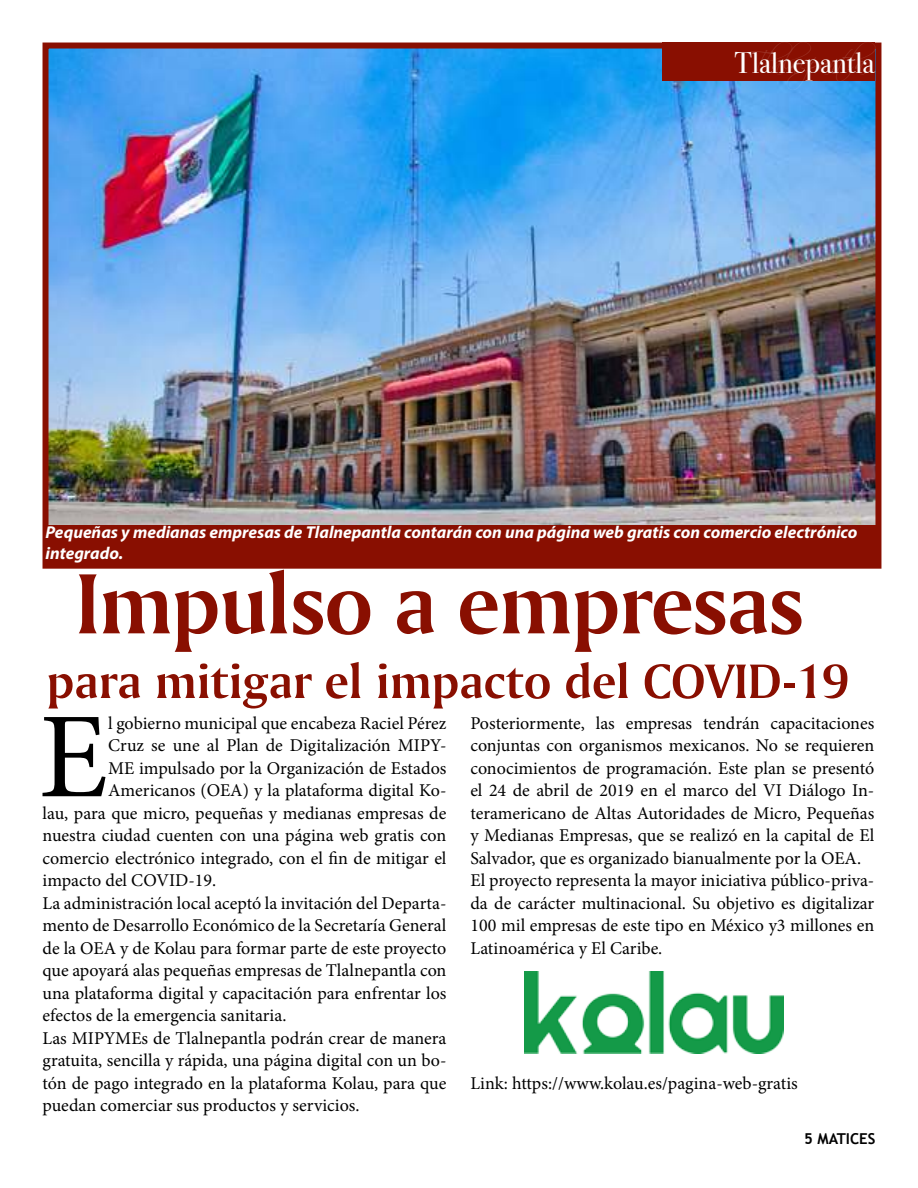
<style>
.page{position:relative;width:918px;height:1188px;background:#fff}
.page>*{position:absolute;margin:0;border:0;box-sizing:border-box;transform-origin:0 0}
.t1{font:121.8px "Minion Pro";color:#000}
.t2{font:90px "Amerigo BT Bold A";letter-spacing:-.015em;color:#890f01}
.t3{font:51px "Amerigo BT Bold A";color:#890f01}
.t4{font:30px "Bodoni Svty Two ITCTT";color:#fff}
.t5{font:22.5px "Scriptina";color:#fff}
.t6{font:18px/22.5px "Minion Pro";color:#000}
.t7{font:italic 700 17.25px/20.7px "Myriad Pro";color:#fff}
.t8{font:700 15px "Trebuchet MS";color:#000}
</style>
<div class="page">
<img style="left:50px;top:50px;width:824px;height:475px">
<div style="left:43px;top:43px;width:838px;height:526px;border:6px solid #890f01"></div>
<div style="left:662px;top:43px;width:212px;height:38px;background:#890f01"></div>
<div style="left:46px;top:525px;width:832px;height:41px;background:#890f01"></div>
<img style="left:524px;top:971px;width:260px;height:83px">
<p class="t5" style="left:748px;top:48px;width:129px">Tla lnepantla</p>
<h3 class="t4" style="left:734px;top:51px;width:141px">Tlalnepantla</h3>
<p class="t7" style="left:46px;top:524px;width:814px">Pequeñas y medianas empresas de Tlalnepantla contarán con una página web gratis con comercio electrónico integrado.</p>
<h2 class="t2" style="left:75px;top:570px;width:730px">Impulso a empresas</h2>
<h3 class="t3" style="left:47px;top:662px;width:803px">para mitigar el impacto del COVID-19</h3>
<h1 class="t1" style="left:39px;top:710px;width:71px">E</h1>
<p class="t6" style="left:108px;top:713px;width:340px">l gobierno municipal que encabeza Raciel Pérez</p>
<p class="t6" style="left:108px;top:736px;width:340px">Cruz se une al Plan de Digitalización MIPY-</p>
<p class="t6" style="left:108px;top:758px;width:340px">ME impulsado por la Organización de Estados</p>
<p class="t6" style="left:108px;top:781px;width:340px">Americanos (OEA) y la plataforma digital Ko-</p>
<p class="t6" style="left:43px;top:803px;width:405px">lau, para que micro, pequeñas y medianas empresas de</p>
<p class="t6" style="left:43px;top:826px;width:405px">nuestra ciudad cuenten con una página web gratis con</p>
<p class="t6" style="left:43px;top:848px;width:405px">comercio electrónico integrado, con el fin de mitigar el</p>
<p class="t6" style="left:43px;top:871px;width:175px">impacto del COVID-19.</p>
<p class="t6" style="left:43px;top:893px;width:405px">La administración local aceptó la invitación del Departa-</p>
<p class="t6" style="left:43px;top:916px;width:405px">mento de Desarrollo Económico de la Secretaría General</p>
<p class="t6" style="left:43px;top:938px;width:405px">de la OEA y de Kolau para formar parte de este proyecto</p>
<p class="t6" style="left:43px;top:961px;width:405px">que apoyará alas pequeñas empresas de Tlalnepantla con</p>
<p class="t6" style="left:43px;top:983px;width:405px">una plataforma digital y capacitación para enfrentar los</p>
<p class="t6" style="left:43px;top:1006px;width:245px">efectos de la emergencia sanitaria.</p>
<p class="t6" style="left:43px;top:1028px;width:405px">Las MIPYMEs de Tlalnepantla podrán crear de manera</p>
<p class="t6" style="left:43px;top:1051px;width:405px">gratuita, sencilla y rápida, una página digital con un bo-</p>
<p class="t6" style="left:43px;top:1073px;width:405px">tón de pago integrado en la plataforma Kolau, para que</p>
<p class="t6" style="left:43px;top:1096px;width:319px">puedan comerciar sus productos y servicios.</p>
<p class="t6" style="left:470px;top:713px;width:405px">Posteriormente, las empresas tendrán capacitaciones conjuntas con organismos mexicanos. No se requieren conocimientos de programación. Este plan se presentó el 24 de abril de 2019 en el marco del VI Diálogo In&shy;teramericano de Altas Autoridades de Micro, Pequeñas y Medianas Empresas, que se realizó en la capital de El Salvador, que es organizado bianualmente por la OEA.<br>El proyecto representa la mayor iniciativa público-priva&shy;da de carácter multinacional. Su objetivo es digitalizar 100 mil empresas de este tipo en México y3 millones en Latinoamérica y El Caribe.</p>
<p class="t6" style="left:470px;top:1073px;width:329px">Link: https://www.kolau.es/pagina-web-gratis</p>
<p class="t8" style="left:804px;top:1130px;width:73px">5 MATICES</p>
</div>
